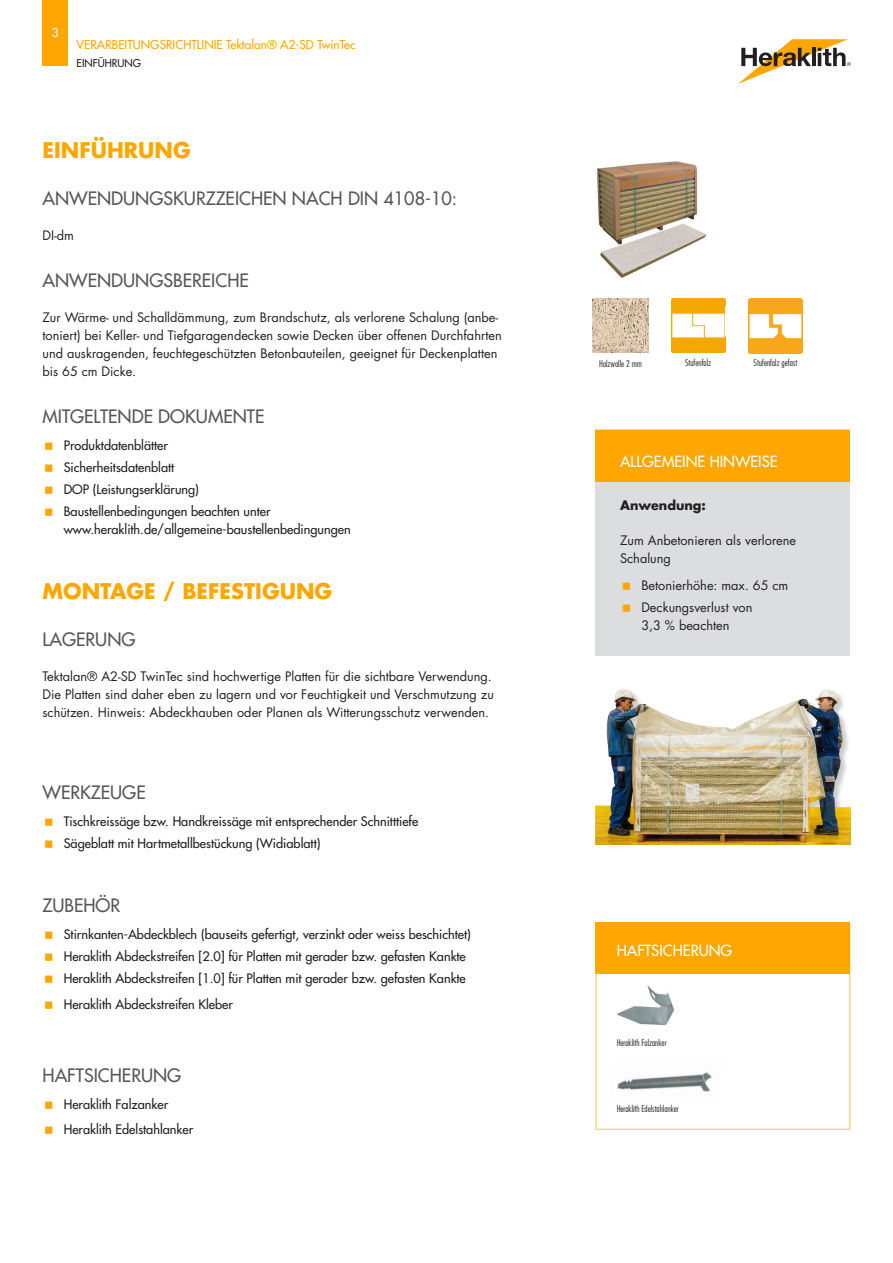
<style>
.page{position:relative;width:893px;height:1263px;background:#fff}
.page>*{position:absolute;margin:0;border:0;box-sizing:border-box;transform-origin:0 0}
.KAPITEL_1{font:700 21px "Futura Std";color:#ffa700}
.KAPITEL_2{font:500 18px "Futura Std";color:#57585a}
.Fliestext{font:500 18px "Futura Std";color:#57585a}
.KAPITEL_L3_weiss{font:500 15px "Futura Std";color:#fff}
.t1{font:500 12.75px/18px "Futura Std";color:#231f20}
.Fliestext-2{font:12.75px/18px "Futura Std";color:#231f20}
.Fliestext-3{font:700 12.75px "Futura Std";color:#231f20}
.t2{font:500 12px "Futura Std";color:#ffa700}
.t3{font:500 12px "Futura Std";color:#fff}
.t4{font:500 10.5px "Futura Std";color:#231f20}
.Bildunterschrift{font:300 condensed 9px "Futura Std";color:#231f20}
</style>
<div class="page">
<div style="left:43px;top:0;width:25px;height:66px;background:#ffa700"></div>
<svg style="left:738px;top:39px;width:113px;height:45px"></svg>
<img style="left:671px;top:298px;width:54px;height:54px">
<div style="left:595px;top:429px;width:255px;height:227px;background:#dcdddf"></div>
<img style="left:597px;top:161px;width:110px;height:117px">
<div style="left:595px;top:430px;width:255px;height:51px;background:#ffa700"></div>
<img style="left:595px;top:689px;width:255px;height:156px">
<img style="left:593px;top:298px;width:55px;height:55px">
<div style="left:595px;top:923px;width:255px;height:207px;background:#fff;border:2px solid #ffd18d"></div>
<div style="left:595px;top:923px;width:255px;height:51px;background:#ffa700"></div>
<img style="left:617px;top:985px;width:58px;height:40px">
<img style="left:617px;top:1072px;width:95px;height:20px">
<img style="left:748px;top:299px;width:54px;height:54px">
<p class="t3" style="left:52px;top:25px;width:8px">3</p>
<p class="t2" style="left:77px;top:37px;width:280px">VERARBEITUNGSRICHTLINIE Tektalan® A2-SD TwinTec</p>
<p class="t4" style="left:77px;top:56px;width:66px">EINFÜHRUNG</p>
<p class="KAPITEL_1" style="left:43px;top:136px;width:150px">EINFÜHRUNG</p>
<p class="KAPITEL_2" style="left:43px;top:187px;width:416px">ANWENDUNGSKURZZEICHEN NACH DIN 4108-10:</p>
<p class="Fliestext-2" style="left:43px;top:226px;width:33px">DI-dm</p>
<p class="KAPITEL_2" style="left:43px;top:269px;width:208px">ANWENDUNGSBEREICHE</p>
<p class="Fliestext-2" style="left:43px;top:308px;width:461px">Zur Wärme- und Schalldämmung, zum Brandschutz, als verlorene Schalung (anbe&shy;toniert) bei Keller- und Tiefgaragendecken sowie Decken über offenen Durchfahrten und auskragenden, feuchtegeschützten Betonbauteilen, geeignet für Deckenplatten bis 65 cm Dicke.</p>
<p class="KAPITEL_2" style="left:43px;top:405px;width:223px">MITGELTENDE DOKUMENTE</p>
<p class="t1" style="left:64px;top:436px;width:106px">Produktdatenblätter</p>
<p class="t1" style="left:64px;top:458px;width:112px">Sicherheitsdatenblatt</p>
<p class="t1" style="left:64px;top:480px;width:137px">DOP (Leistungserklärung)</p>
<p class="t1" style="left:64px;top:503px;width:288px">Baustellenbedingungen beachten unter www.heraklith.de/allgemeine-baustellenbedingungen</p>
<p class="KAPITEL_1" style="left:43px;top:577px;width:291px">MONTAGE / BEFESTIGUNG</p>
<p class="KAPITEL_2" style="left:43px;top:628px;width:94px">LAGERUNG</p>
<p class="Fliestext-2" style="left:43px;top:667px;width:453px">Tektalan® A2-SD TwinTec sind hochwertige Platten für die sichtbare Verwendung.<br>Die Platten sind daher eben zu lagern und vor Feuchtigkeit und Verschmutzung zu schützen. Hinweis: Abdeckhauben oder Planen als Witterungsschutz verwenden.</p>
<p class="KAPITEL_2" style="left:43px;top:781px;width:105px">WERKZEUGE</p>
<p class="t1" style="left:64px;top:812px;width:356px">Tischkreissäge bzw. Handkreissäge mit entsprechender Schnitttiefe</p>
<p class="t1" style="left:64px;top:834px;width:258px">Sägeblatt mit Hartmetallbestückung (Widiablatt)</p>
<p class="KAPITEL_2" style="left:43px;top:894px;width:79px">ZUBEHÖR</p>
<p class="t1" style="left:64px;top:925px;width:408px">Stirnkanten-Abdeckblech (bauseits gefertigt, verzinkt oder weiss beschichtet)</p>
<p class="t1" style="left:64px;top:947px;width:404px">Heraklith Abdeckstreifen [2.0] für Platten mit gerader bzw. gefasten Kankte</p>
<p class="t1" style="left:64px;top:970px;width:404px">Heraklith Abdeckstreifen [1.0] für Platten mit gerader bzw. gefasten Kankte</p>
<p class="t1" style="left:64px;top:995px;width:171px">Heraklith Abdeckstreifen Kleber</p>
<p class="Fliestext" style="left:43px;top:1064px;width:140px">HAFTSICHERUNG</p>
<p class="t1" style="left:64px;top:1095px;width:106px">Heraklith Falzanker</p>
<p class="t1" style="left:64px;top:1121px;width:131px">Heraklith Edelstahlanker</p>
<p class="Bildunterschrift" style="left:599px;top:358px;width:44px">Holzwolle 2 mm</p>
<p class="Bildunterschrift" style="left:685px;top:357px;width:28px">Stufenfalz</p>
<p class="Bildunterschrift" style="left:754px;top:357px;width:45px">Stufenfalz gefast</p>
<p class="KAPITEL_L3_weiss" style="left:620px;top:452px;width:159px">ALLGEMEINE HINWEISE</p>
<p class="Fliestext-3" style="left:620px;top:497px;width:87px">Anwendung:</p>
<p class="Fliestext-2" style="left:620px;top:532px;width:178px">Zum Anbetonieren als verlorene<br>Schalung</p>
<p class="Fliestext-2" style="left:641px;top:576px;width:148px">Betonierhöhe: max. 65 cm</p>
<p class="Fliestext-2" style="left:641px;top:599px;width:113px">Deckungsverlust von<br>3,3 % beachten</p>
<p class="KAPITEL_L3_weiss" style="left:617px;top:941px;width:117px">HAFTSICHERUNG</p>
<p class="Bildunterschrift" style="left:617px;top:1037px;width:51px">Heraklith Falzanker</p>
<p class="Bildunterschrift" style="left:617px;top:1103px;width:64px">Heraklith Edelstahlanker</p>
</div>
